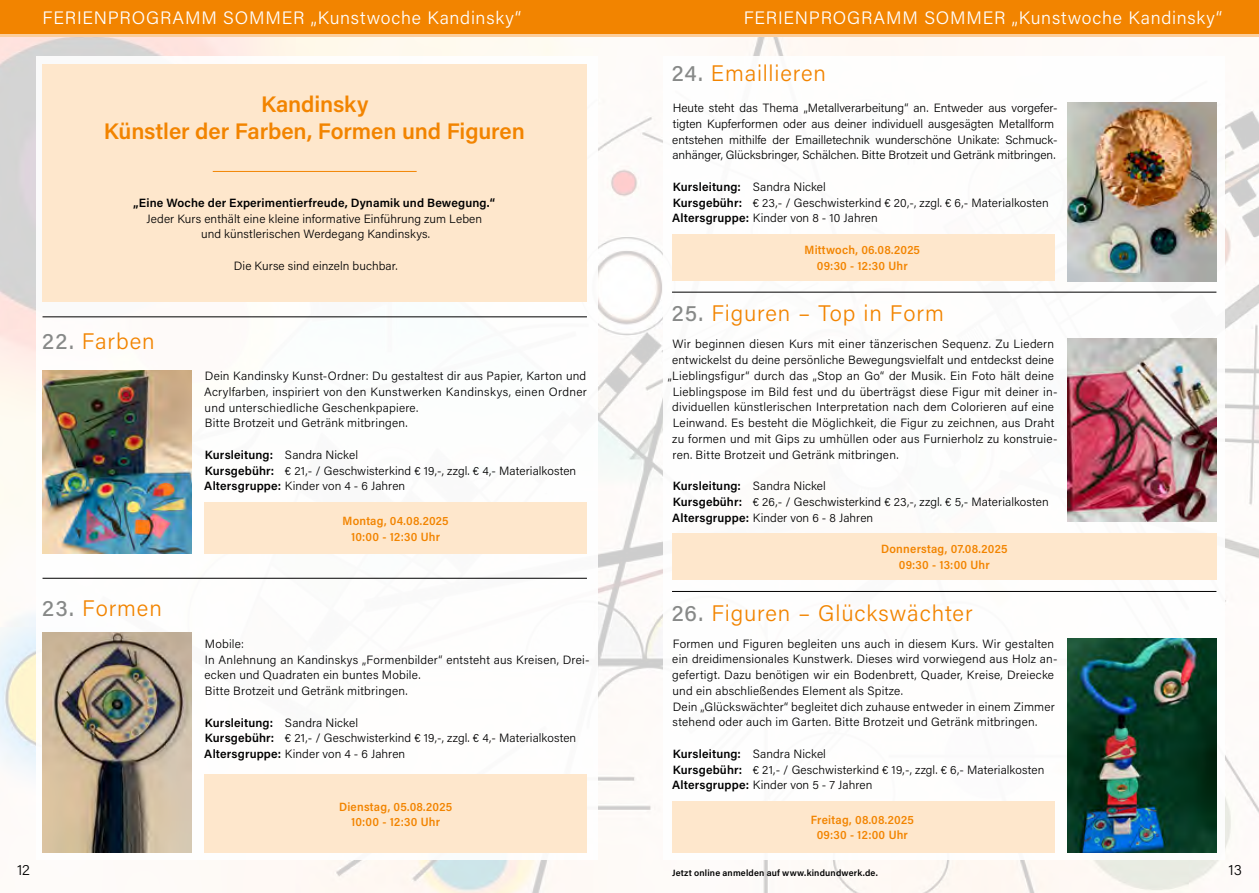
<style>
.page{position:relative;width:1259px;height:893px;background:#fff}
.page>*{position:absolute;margin:0;border:0;box-sizing:border-box;transform-origin:0 0}
.t1{font:300 22.5px "Acumin Pro";letter-spacing:.04em;color:#f28400}
.t2{font:600 22.5px/27px "Acumin Pro";letter-spacing:-.005em;color:#f28400;text-align:center}
.t3{font:300 18px "Acumin Pro";letter-spacing:.045em;color:#fff}
.t4{font:300 15px "Acumin Pro";color:#000}
.t5{font:300 12px/15.8px "Acumin Pro";letter-spacing:.015em;color:#000}
.t6{font:600 12px/15.8px "Acumin Pro Semi Cond";letter-spacing:.02em;color:#f28400;text-align:center}
.t7{font:600 12px "Acumin Pro";letter-spacing:.015em;color:#000}
.t8{font:600 9px "Acumin Pro";letter-spacing:.02em;color:#000}
.s1{font-weight:500;color:#878988}
.s2{font-weight:600}
</style>
<div class="page">
<img style="left:0;top:36px;width:1259px;height:857px">
<div style="left:36px;top:57px;width:561px;height:803px;background:#fff"></div>
<div style="left:663px;top:57px;width:562px;height:803px;background:#fff"></div>
<div style="left:0;top:0;width:629px;height:34px;background:#f28400"></div>
<hr style="left:0;top:34px;width:629px;height:2px;background:#fcce9d">
<div style="left:629px;top:0;width:630px;height:34px;background:#f28400"></div>
<hr style="left:629px;top:34px;width:630px;height:2px;background:#fcce9d">
<div style="left:204px;top:502px;width:383px;height:51px;background:#fee7cc"></div>
<div style="left:204px;top:774px;width:383px;height:79px;background:#fee7cc"></div>
<div style="left:672px;top:235px;width:382px;height:46px;background:#fee7cc"></div>
<div style="left:672px;top:533px;width:544px;height:47px;background:#fee7cc"></div>
<div style="left:672px;top:802px;width:382px;height:51px;background:#fee7cc"></div>
<div style="left:43px;top:64px;width:544px;height:237px;background:#fee7cc"></div>
<img style="left:43px;top:370px;width:148px;height:183px">
<img style="left:43px;top:632px;width:148px;height:221px">
<img style="left:1067px;top:103px;width:149px;height:178px">
<img style="left:1067px;top:339px;width:149px;height:183px">
<img style="left:1067px;top:639px;width:149px;height:214px">
<hr style="left:43px;top:578px;width:544px;height:1px;background:#000">
<hr style="left:43px;top:317px;width:544px;height:1px;background:#000">
<hr style="left:672px;top:292px;width:544px;height:1px;background:#000">
<hr style="left:672px;top:591px;width:544px;height:1px;background:#000">
<hr style="left:213px;top:171px;width:204px;height:1px;background:#f28400">
<h2 class="t3" style="left:43px;top:5px;width:480px">FERIENPROGRAMM SOMMER „Kunstwoche Kandinsky“</h2>
<h2 class="t3" style="left:743px;top:5px;width:480px">FERIENPROGRAMM SOMMER „Kunstwoche Kandinsky“</h2>
<h1 class="t2" style="left:104px;top:89px;width:422px">Kandinsky<br>Künstler der Farben, Formen und Figuren</h1>
<p class="t7" style="left:133px;top:194px;width:363px">„Eine Woche der Experimentierfreude, Dynamik und Bewegung.“</p>
<p class="t5" style="left:146px;top:210px;width:337px;text-align:center">Jeder Kurs enthält eine kleine informative Einführung zum Leben und künstlerischen Werdegang Kandinskys.</p>
<p class="t5" style="left:234px;top:257px;width:165px">Die Kurse sind einzeln buchbar.</p>
<h1 class="t1" style="left:42px;top:325px;width:114px"><span class="s1">22.</span> Farben</h1>
<h1 class="t1" style="left:42px;top:593px;width:121px"><span class="s1">23.</span> Formen</h1>
<p class="t5" style="left:204px;top:368px;width:384px">Dein Kandinsky Kunst-Ordner: Du gestaltest dir aus Papier, Karton und Acrylfarben, inspiriert von den Kunstwerken Kandinskys, einen Ordner und unterschiedliche Geschenkpapiere.<br>Bitte Brotzeit und Getränk mitbringen.</p>
<p class="t5" style="left:204px;top:446px;width:373px"><span class="s2">Kursleitung:</span> Sandra Nickel<br><span class="s2">Kursgebühr:</span> € 21,- / Geschwisterkind € 19,-, zzgl. € 4,- Materialkosten<br><span class="s2">Altersgruppe:</span> Kinder von 4 - 6 Jahren</p>
<p class="t6" style="left:342px;top:512px;width:108px">Montag, 04.08.2025<br>10:00 - 12:30 Uhr</p>
<p class="t5" style="left:204px;top:635px;width:387px">Mobile:<br>In Anlehnung an Kandinskys „Formenbilder“ entsteht aus Kreisen, Drei&shy;ecken und Quadraten ein buntes Mobile.<br>Bitte Brotzeit und Getränk mitbringen.</p>
<p class="t5" style="left:204px;top:714px;width:373px"><span class="s2">Kursleitung:</span> Sandra Nickel<br><span class="s2">Kursgebühr:</span> € 21,- / Geschwisterkind € 19,-, zzgl. € 4,- Materialkosten<br><span class="s2">Altersgruppe:</span> Kinder von 4 - 6 Jahren</p>
<p class="t6" style="left:339px;top:798px;width:115px">Dienstag, 05.08.2025<br>10:00 - 12:30 Uhr</p>
<h1 class="t1" style="left:671px;top:57px;width:156px"><span class="s1">24.</span> Emaillieren</h1>
<p class="t5" style="left:672px;top:100px;width:387px">Heute steht das Thema „Metallverarbeitung“ an. Entweder aus vorgefer&shy;tigten Kupferformen oder aus deiner individuell ausgesägten Metallform entstehen mithilfe der Emailletechnik wunderschöne Unikate: Schmuck&shy;anhänger, Glücksbringer, Schälchen. Bitte Brotzeit und Getränk mitbringen.</p>
<p class="t5" style="left:672px;top:178px;width:378px"><span class="s2">Kursleitung:</span> Sandra Nickel<br><span class="s2">Kursgebühr:</span> € 23,- / Geschwisterkind € 20,-, zzgl. € 6,- Materialkosten<br><span class="s2">Altersgruppe:</span> Kinder von 8 - 10 Jahren</p>
<p class="t6" style="left:804px;top:242px;width:117px">Mittwoch, 06.08.2025<br>09:30 - 12:30 Uhr</p>
<h1 class="t1" style="left:671px;top:297px;width:274px"><span class="s1">25.</span> Figuren – Top in Form</h1>
<p class="t5" style="left:672px;top:336px;width:383px">Wir beginnen diesen Kurs mit einer tänzerischen Sequenz. Zu Liedern</p>
<p class="t5" style="left:672px;top:352px;width:383px">entwickelst du deine persönliche Bewegungsvielfalt und entdeckst deine</p>
<p class="t5" style="left:668px;top:367px;width:388px">„Lieblingsfigur“ durch das „Stop an Go“ der Musik. Ein Foto hält deine</p>
<p class="t5" style="left:672px;top:383px;width:386px">Lieblingspose im Bild fest und du überträgst diese Figur mit deiner in-</p>
<p class="t5" style="left:672px;top:399px;width:383px">dividuellen künstlerischen Interpretation nach dem Colorieren auf eine</p>
<p class="t5" style="left:672px;top:415px;width:383px">Leinwand. Es besteht die Möglichkeit, die Figur zu zeichnen, aus Draht</p>
<p class="t5" style="left:672px;top:430px;width:387px">zu formen und mit Gips zu umhüllen oder aus Furnierholz zu konstruie-</p>
<p class="t5" style="left:672px;top:446px;width:228px">ren. Bitte Brotzeit und Getränk mitbringen.</p>
<p class="t5" style="left:672px;top:478px;width:378px"><span class="s2">Kursleitung:</span> Sandra Nickel<br><span class="s2">Kursgebühr:</span> € 26,- / Geschwisterkind € 23,-, zzgl. € 5,- Materialkosten<br><span class="s2">Altersgruppe:</span> Kinder von 6 - 8 Jahren</p>
<p class="t6" style="left:881px;top:540px;width:128px">Donnerstag, 07.08.2025<br>09:30 - 13:00 Uhr</p>
<h1 class="t1" style="left:671px;top:597px;width:302px"><span class="s1">26.</span> Figuren – Glückswächter</h1>
<p class="t5" style="left:672px;top:635px;width:387px">Formen und Figuren begleiten uns auch in diesem Kurs. Wir gestalten ein dreidimensionales Kunstwerk. Dieses wird vorwiegend aus Holz an&shy;gefertigt. Dazu benötigen wir ein Bodenbrett, Quader, Kreise, Dreiecke und ein abschließendes Element als Spitze.<br>Dein „Glückswächter“ begleitet dich zuhause entweder in einem Zimmer stehend oder auch im Garten. Bitte Brotzeit und Getränk mitbringen.</p>
<p class="t5" style="left:672px;top:745px;width:374px"><span class="s2">Kursleitung:</span> Sandra Nickel<br><span class="s2">Kursgebühr:</span> € 21,- / Geschwisterkind € 19,-, zzgl. € 6,- Materialkosten<br><span class="s2">Altersgruppe:</span> Kinder von 5 - 7 Jahren</p>
<p class="t6" style="left:811px;top:811px;width:104px">Freitag, 08.08.2025<br>09:30 - 12:00 Uhr</p>
<p class="t4" style="left:17px;top:859px;width:14px">12</p>
<p class="t8" style="left:672px;top:866px;width:207px">Jetzt online anmelden auf www.kindundwerk.de.</p>
<p class="t4" style="left:1228px;top:860px;width:15px">13</p>
</div>
